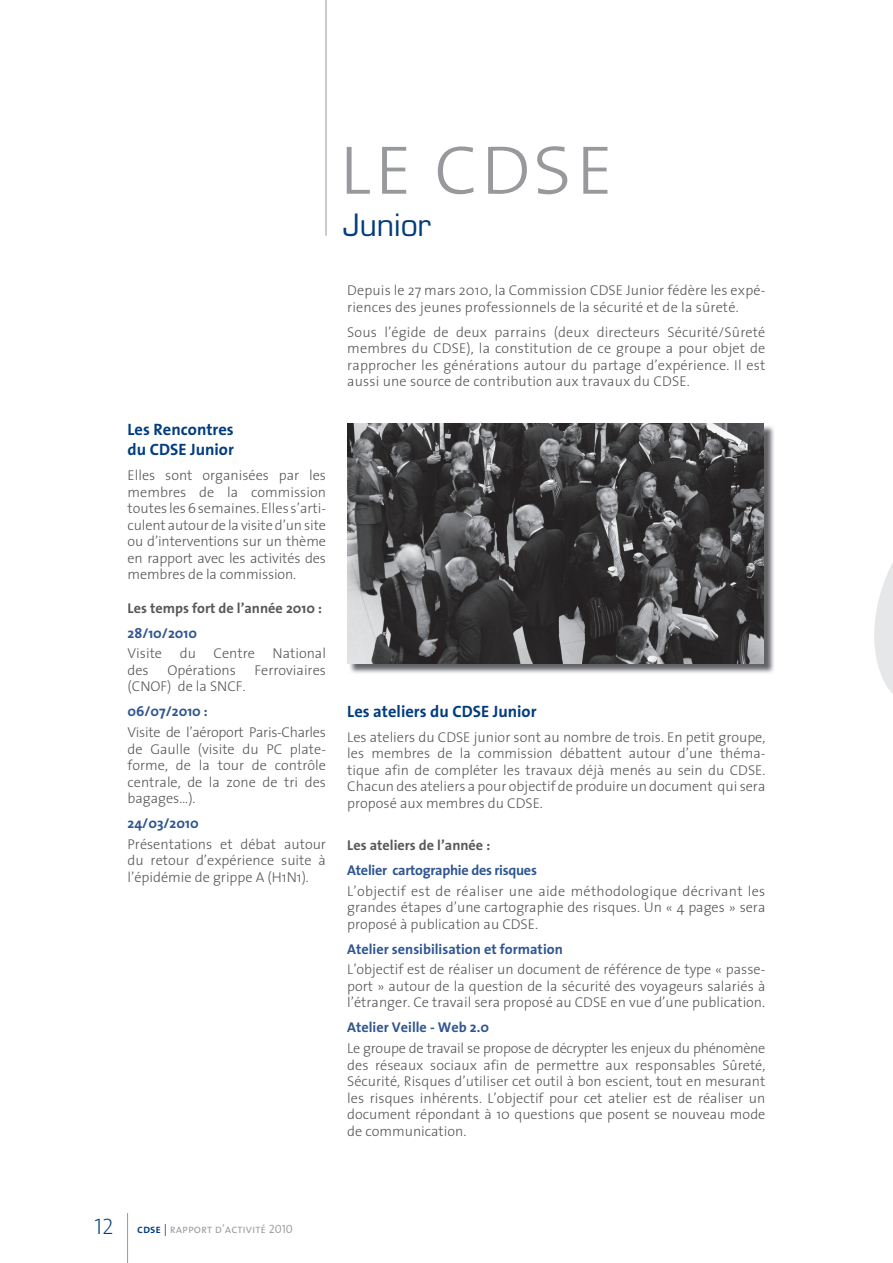
<style>
.page{position:relative;width:893px;height:1263px;background:#fff}
.page>*{position:absolute;margin:0;border:0;box-sizing:border-box;transform-origin:0 0}
.t1{font:90px "The Mix Extra Light Caps";color:#97999c}
.t2{font:30px "Eurostile";color:#013d7d}
.t3{font:700 16.5px/19.5px "The Sans";color:#013d7d}
.t4{font:300 14.25px/16.5px "The Sans";color:#57585a;text-align:justify}
.t5{font:700 14.25px "The Sans";color:#305691}
.t6{font:700 14.25px "The Sans";color:#57585a}
.t7{font:700 14.25px "The Sans";letter-spacing:-.02em;color:#305691}
.t8{font:12px "The Mix Semi Light Caps";color:#97999c}
.s1{font-family:"The Mix Extra Light Caps";font-size:22.5px;color:#013d7d}
.s2{font-family:"The Mix Semi Bold Caps";color:#013d7d}
.s3{color:#013d7d}
</style>
<div class="page">
<hr style="left:127px;top:1213px;width:1px;height:50px;background:#97999c">
<hr style="left:326px;top:0;width:1px;height:236px;background:#97999c">
<svg style="left:874px;top:563px;width:19px;height:131px"></svg>
<img style="left:349px;top:426px;width:425px;height:247px">
<img style="left:347px;top:424px;width:417px;height:239px">
<h1 class="t1" style="left:337px;top:110px;width:279px">le cdse</h1>
<h2 class="t2" style="left:343px;top:213px;width:90px">Junior</h2>
<p class="t3" style="left:128px;top:422px;width:108px">Les Rencontres du CDSE Junior</p>
<p class="t4" style="left:128px;top:468px;width:200px">Elles sont organisées par les membres de la commission toutes les 6 semaines. Elles s’arti&shy;culent autour de la visite d’un site ou d’interventions sur un thème en rapport avec les activités des membres de la commission.</p>
<p class="t6" style="left:128px;top:602px;width:196px">Les temps fort de l’année 2010 :</p>
<p class="t5" style="left:128px;top:627px;width:71px">28/10/2010</p>
<p class="t4" style="left:128px;top:646px;width:200px">Visite du Centre National des</p>
<p class="t4" style="left:167px;top:663px;width:70px">Opérations</p>
<p class="t4" style="left:255px;top:663px;width:73px">Ferroviaires</p>
<p class="t4" style="left:128px;top:679px;width:120px">(CNOF) de la SNCF.</p>
<p class="t5" style="left:128px;top:706px;width:82px">06/07/2010 :</p>
<p class="t4" style="left:128px;top:725px;width:200px">Visite de l’aéroport Paris-Charles de Gaulle (visite du PC plate&shy;forme, de la tour de contrôle centrale, de la zone de tri des bagages…).</p>
<p class="t5" style="left:128px;top:817px;width:73px">24/03/2010</p>
<p class="t4" style="left:128px;top:837px;width:200px">Présentations et débat autour du retour d’expérience suite à l’épidémie de grippe A (H1N1).</p>
<p class="t4" style="left:347px;top:283px;width:420px">Depuis le 27 mars 2010, la Commission CDSE Junior fédère les expé&shy;riences des jeunes professionnels de la sécurité et de la sûreté.</p>
<p class="t4" style="left:347px;top:325px;width:420px">Sous l’égide de deux parrains (deux directeurs Sécurité/Sûreté membres du CDSE), la constitution de ce groupe a pour objet de rapprocher les générations autour du partage d’expérience. Il est aussi une source de contribution aux travaux du CDSE.</p>
<p class="t3" style="left:347px;top:703px;width:191px">Les ateliers du CDSE Junior</p>
<p class="t4" style="left:347px;top:730px;width:420px">Les ateliers du CDSE junior sont au nombre de trois. En petit groupe, les membres de la commission débattent autour d’une théma&shy;tique afin de compléter les travaux déjà menés au sein du CDSE.<br>Chacun des ateliers a pour objectif de produire un document qui sera proposé aux membres du CDSE.</p>
<p class="t6" style="left:347px;top:839px;width:145px">Les ateliers de l’année :</p>
<p class="t7" style="left:347px;top:864px;width:191px">Atelier cartographie des risques</p>
<p class="t4" style="left:347px;top:884px;width:420px">L’objectif est de réaliser une aide méthodologique décrivant les grandes étapes d’une cartographie des risques. Un « 4 pages » sera proposé à publication au CDSE.</p>
<p class="t5" style="left:347px;top:943px;width:217px">Atelier sensibilisation et formation</p>
<p class="t4" style="left:347px;top:963px;width:420px">L’objectif est de réaliser un document de référence de type « passe&shy;port » autour de la question de la sécurité des voyageurs salariés à l’étranger. Ce travail sera proposé au CDSE en vue d’une publication.</p>
<p class="t5" style="left:347px;top:1022px;width:143px">Atelier Veille - Web 2.0</p>
<p class="t4" style="left:347px;top:1041px;width:420px">Le groupe de travail se propose de décrypter les enjeux du phénomène des réseaux sociaux afin de permettre aux responsables Sûreté, Sécurité, Risques d’utiliser cet outil à bon escient, tout en mesurant les risques inhérents. L’objectif pour cet atelier est de réaliser un document répondant à 10 questions que posent se nouveau mode de communication.</p>
<p class="t8" style="left:94px;top:1222px;width:200px"><span class="s1">12</span> <span class="s2">cdse</span> <span class="s3">|</span> rapport d’activité 2010</p>
</div>
